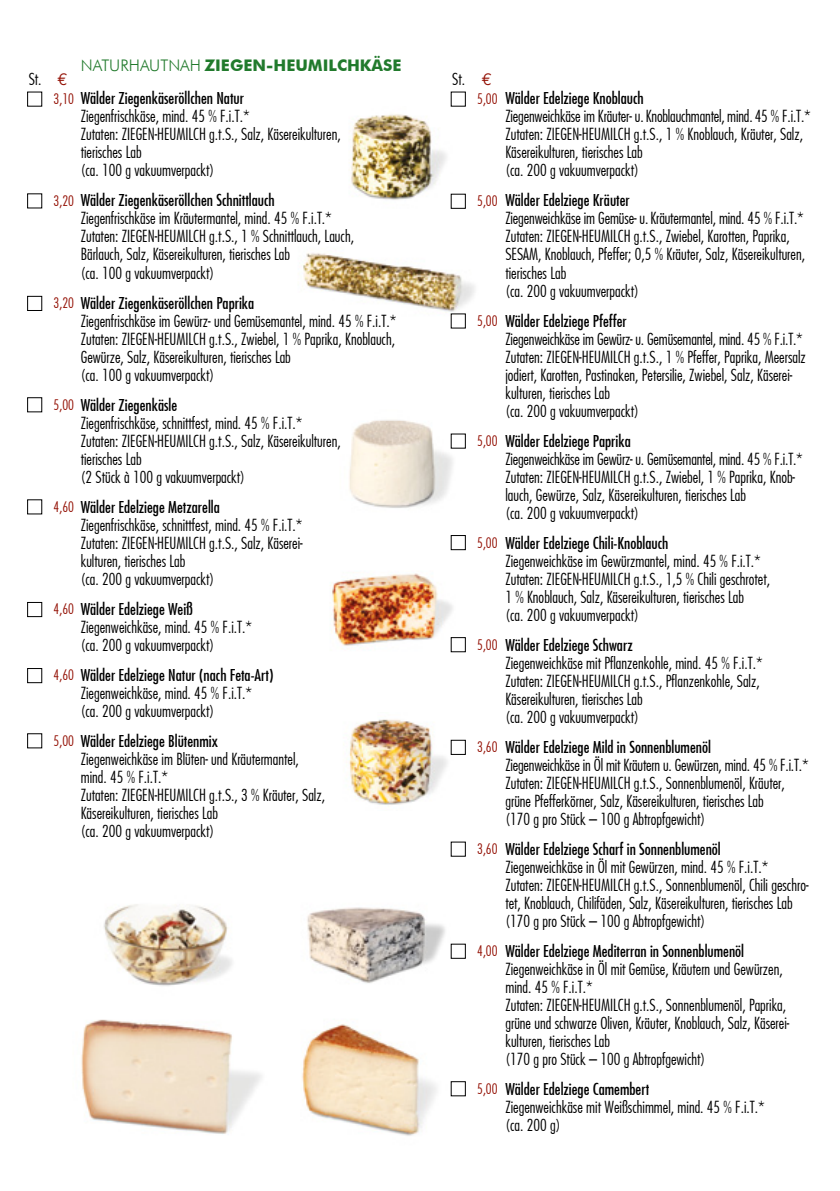
<style>
.page{position:relative;width:840px;height:1191px;background:#fff}
.page>*{position:absolute;margin:0;border:0;box-sizing:border-box;transform-origin:0 0}
.t1{font:300 condensed 16px/18px "Futura";color:#000}
.t2{font:condensed 16px "Futura";color:#000}
.t3{font:700 16px "Futura BT";color:#217a2c}
.t4{font:300 condensed 14px "Futura";color:#931004}
.s1{font-weight:300}
.s2{font-family:"Euro Mono";font-weight:400;font-stretch:normal;font-size:17px;color:#931004}
</style>
<div class="page">
<img style="left:302px;top:1024px;width:155px;height:112px">
<img style="left:349px;top:420px;width:117px;height:88px">
<img style="left:81px;top:1019px;width:181px;height:115px">
<img style="left:351px;top:106px;width:108px;height:94px">
<img style="left:104px;top:904px;width:128px;height:82px">
<img style="left:330px;top:573px;width:125px;height:80px">
<img style="left:307px;top:907px;width:150px;height:76px">
<img style="left:349px;top:719px;width:113px;height:88px">
<img style="left:303px;top:253px;width:172px;height:76px">
<div style="left:27px;top:92px;width:15px;height:14px;border:1px solid #000"></div>
<div style="left:27px;top:193px;width:15px;height:15px;border:1px solid #000"></div>
<div style="left:27px;top:296px;width:15px;height:15px;border:1px solid #000"></div>
<div style="left:27px;top:397px;width:15px;height:15px;border:1px solid #000"></div>
<div style="left:27px;top:499px;width:15px;height:15px;border:1px solid #000"></div>
<div style="left:27px;top:602px;width:15px;height:15px;border:1px solid #000"></div>
<div style="left:27px;top:668px;width:15px;height:15px;border:1px solid #000"></div>
<div style="left:27px;top:733px;width:15px;height:15px;border:1px solid #000"></div>
<div style="left:450px;top:194px;width:15px;height:15px;border:1px solid #000"></div>
<div style="left:450px;top:535px;width:15px;height:15px;border:1px solid #000"></div>
<div style="left:450px;top:637px;width:15px;height:15px;border:1px solid #000"></div>
<div style="left:450px;top:1081px;width:15px;height:15px;border:1px solid #000"></div>
<p class="t3" style="left:81px;top:56px;width:322px"><span class="s1">NATURHAUTNAH</span> ZIEGEN-HEUMILCHKÄSE</p>
<p class="t1" style="left:29px;top:69px;width:41px">St. <span class="s2">€</span></p>
<p class="t4" style="left:54px;top:90px;width:22px">3,10</p>
<p class="t2" style="left:81px;top:88px;width:165px">Wälder Ziegenkäseröllchen Natur</p>
<p class="t1" style="left:81px;top:107px;width:261px">Ziegenfrischkäse, mind. 45 % F.i.T.*<br>Zutaten: ZIEGEN-HEUMILCH g.t.S., Salz, Käsereikulturen, tierisches Lab<br>(ca. 100 g vakuumverpackt)</p>
<p class="t2" style="left:81px;top:190px;width:195px">Wälder Ziegenkäseröllchen Schnittlauch</p>
<p class="t1" style="left:81px;top:209px;width:274px">Ziegenfrischkäse im Kräutermantel, mind. 45 % F.i.T.* Zutaten: ZIEGEN-HEUMILCH g.t.S., 1 % Schnittlauch, Lauch, Bärlauch, Salz, Käsereikulturen, tierisches Lab<br>(ca. 100 g vakuumverpackt)</p>
<p class="t2" style="left:81px;top:292px;width:175px">Wälder Ziegenkäseröllchen Paprika</p>
<p class="t1" style="left:81px;top:311px;width:317px">Ziegenfrischkäse im Gewürz- und Gemüsemantel, mind. 45 % F.i.T.* Zutaten: ZIEGEN-HEUMILCH g.t.S., Zwiebel, 1 % Paprika, Knoblauch, Gewürze, Salz, Käsereikulturen, tierisches Lab<br>(ca. 100 g vakuumverpackt)</p>
<p class="t2" style="left:81px;top:394px;width:98px">Wälder Ziegenkäsle</p>
<p class="t1" style="left:81px;top:413px;width:261px">Ziegenfrischkäse, schnittfest, mind. 45 % F.i.T.* Zutaten: ZIEGEN-HEUMILCH g.t.S., Salz, Käsereikulturen, tierisches Lab<br>(2 Stück à 100 g vakuumverpackt)</p>
<p class="t2" style="left:81px;top:496px;width:140px">Wälder Edelziege Metzarella</p>
<p class="t1" style="left:81px;top:515px;width:223px">Ziegenfrischkäse, schnittfest, mind. 45 % F.i.T.* Zutaten: ZIEGEN-HEUMILCH g.t.S., Salz, Käserei&shy;kulturen, tierisches Lab<br>(ca. 200 g vakuumverpackt)</p>
<p class="t2" style="left:81px;top:598px;width:114px">Wälder Edelziege Weiß</p>
<p class="t1" style="left:81px;top:617px;width:173px">Ziegenweichkäse, mind. 45 % F.i.T.* (ca. 200 g vakuumverpackt)</p>
<p class="t2" style="left:81px;top:664px;width:194px">Wälder Edelziege Natur (nach Feta-Art)</p>
<p class="t1" style="left:81px;top:683px;width:173px">Ziegenweichkäse, mind. 45 % F.i.T.* (ca. 200 g vakuumverpackt)</p>
<p class="t2" style="left:81px;top:730px;width:139px">Wälder Edelziege Blütenmix</p>
<p class="t1" style="left:81px;top:749px;width:246px">Ziegenweichkäse im Blüten- und Kräutermantel, mind. 45 % F.i.T.*<br>Zutaten: ZIEGEN-HEUMILCH g.t.S., 3 % Kräuter, Salz, Käsereikulturen, tierisches Lab<br>(ca. 200 g vakuumverpackt)</p>
<p class="t4" style="left:54px;top:192px;width:22px">3,20</p>
<p class="t4" style="left:54px;top:294px;width:22px">3,20</p>
<p class="t4" style="left:54px;top:396px;width:22px">5,00</p>
<p class="t4" style="left:54px;top:498px;width:22px">4,60</p>
<p class="t4" style="left:54px;top:600px;width:22px">4,60</p>
<p class="t4" style="left:54px;top:666px;width:22px">4,60</p>
<p class="t4" style="left:54px;top:732px;width:22px">5,00</p>
<p class="t1" style="left:452px;top:69px;width:41px">St. <span class="s2">€</span></p>
<p class="t4" style="left:477px;top:90px;width:22px">5,00</p>
<p class="t4" style="left:477px;top:192px;width:22px">5,00</p>
<p class="t4" style="left:477px;top:312px;width:22px">5,00</p>
<p class="t4" style="left:477px;top:432px;width:22px">5,00</p>
<p class="t4" style="left:477px;top:534px;width:22px">5,00</p>
<p class="t4" style="left:477px;top:636px;width:22px">5,00</p>
<p class="t4" style="left:477px;top:738px;width:22px">3,60</p>
<p class="t4" style="left:477px;top:840px;width:22px">3,60</p>
<p class="t4" style="left:477px;top:942px;width:22px">4,00</p>
<p class="t4" style="left:477px;top:1080px;width:22px">5,00</p>
<p class="t2" style="left:505px;top:88px;width:140px">Wälder Edelziege Knoblauch</p>
<p class="t1" style="left:505px;top:107px;width:307px">Ziegenweichkäse im Kräuter- u. Knoblauchmantel, mind. 45 % F.i.T.* Zutaten: ZIEGEN-HEUMILCH g.t.S., 1 % Knoblauch, Kräuter, Salz, Käsereikulturen, tierisches Lab<br>(ca. 200 g vakuumverpackt)</p>
<p class="t2" style="left:505px;top:190px;width:126px">Wälder Edelziege Kräuter</p>
<p class="t1" style="left:505px;top:209px;width:301px">Ziegenweichkäse im Gemüse- u. Kräutermantel, mind. 45 % F.i.T.* Zutaten: ZIEGEN-HEUMILCH g.t.S., Zwiebel, Karotten, Paprika, SESAM, Knoblauch, Pfeffer; 0,5 % Kräuter, Salz, Käsereikulturen, tierisches Lab<br>(ca. 200 g vakuumverpackt)</p>
<p class="t2" style="left:505px;top:310px;width:123px">Wälder Edelziege Pfeffer</p>
<p class="t1" style="left:505px;top:329px;width:302px">Ziegenweichkäse im Gewürz- u. Gemüsemantel, mind. 45 % F.i.T.* Zutaten: ZIEGEN-HEUMILCH g.t.S., 1 % Pfeffer, Paprika, Meersalz jodiert, Karotten, Pastinaken, Petersilie, Zwiebel, Salz, Käserei&shy;kulturen, tierisches Lab<br>(ca. 200 g vakuumverpackt)</p>
<p class="t2" style="left:505px;top:430px;width:127px">Wälder Edelziege Paprika</p>
<p class="t1" style="left:505px;top:449px;width:299px">Ziegenweichkäse im Gewürz- u. Gemüsemantel, mind. 45 % F.i.T.* Zutaten: ZIEGEN-HEUMILCH g.t.S., Zwiebel, 1 % Paprika, Knob&shy;lauch, Gewürze, Salz, Käsereikulturen, tierisches Lab<br>(ca. 200 g vakuumverpackt)</p>
<p class="t2" style="left:505px;top:532px;width:164px">Wälder Edelziege Chili-Knoblauch</p>
<p class="t1" style="left:505px;top:551px;width:266px">Ziegenweichkäse im Gewürzmantel, mind. 45 % F.i.T.* Zutaten: ZIEGEN-HEUMILCH g.t.S., 1,5 % Chili geschrotet, 1 % Knoblauch, Salz, Käsereikulturen, tierisches Lab<br>(ca. 200 g vakuumverpackt)</p>
<p class="t2" style="left:505px;top:634px;width:129px">Wälder Edelziege Schwarz</p>
<p class="t1" style="left:505px;top:653px;width:258px">Ziegenweichkäse mit Pflanzenkohle, mind. 45 % F.i.T.* Zutaten: ZIEGEN-HEUMILCH g.t.S., Pflanzenkohle, Salz, Käsereikulturen, tierisches Lab<br>(ca. 200 g vakuumverpackt)</p>
<p class="t2" style="left:505px;top:736px;width:207px">Wälder Edelziege Mild in Sonnenblumenöl</p>
<p class="t1" style="left:505px;top:755px;width:304px">Ziegenweichkäse in Öl mit Kräutern u. Gewürzen, mind. 45 % F.i.T.* Zutaten: ZIEGEN-HEUMILCH g.t.S., Sonnenblumenöl, Kräuter, grüne Pfefferkörner, Salz, Käsereikulturen, tierisches Lab<br>(170 g pro Stück – 100 g Abtropfgewicht)</p>
<p class="t2" style="left:505px;top:838px;width:217px">Wälder Edelziege Scharf in Sonnenblumenöl</p>
<p class="t1" style="left:505px;top:857px;width:304px">Ziegenweichkäse in Öl mit Gewürzen, mind. 45 % F.i.T.* Zutaten: ZIEGEN-HEUMILCH g.t.S., Sonnenblumenöl, Chili geschro&shy;tet, Knoblauch, Chilifäden, Salz, Käsereikulturen, tierisches Lab (170 g pro Stück – 100 g Abtropfgewicht)</p>
<p class="t2" style="left:505px;top:940px;width:240px">Wälder Edelziege Mediterran in Sonnenblumenöl</p>
<p class="t1" style="left:505px;top:959px;width:285px">Ziegenweichkäse in Öl mit Gemüse, Kräutern und Gewürzen, mind. 45 % F.i.T.*<br>Zutaten: ZIEGEN-HEUMILCH g.t.S., Sonnenblumenöl, Paprika, grüne und schwarze Oliven, Kräuter, Knoblauch, Salz, Käserei&shy;kulturen, tierisches Lab<br>(170 g pro Stück – 100 g Abtropfgewicht)</p>
<p class="t2" style="left:505px;top:1078px;width:145px">Wälder Edelziege Camembert</p>
<p class="t1" style="left:505px;top:1097px;width:261px">Ziegenweichkäse mit Weißschimmel, mind. 45 % F.i.T.* (ca. 200 g)</p>
</div>
